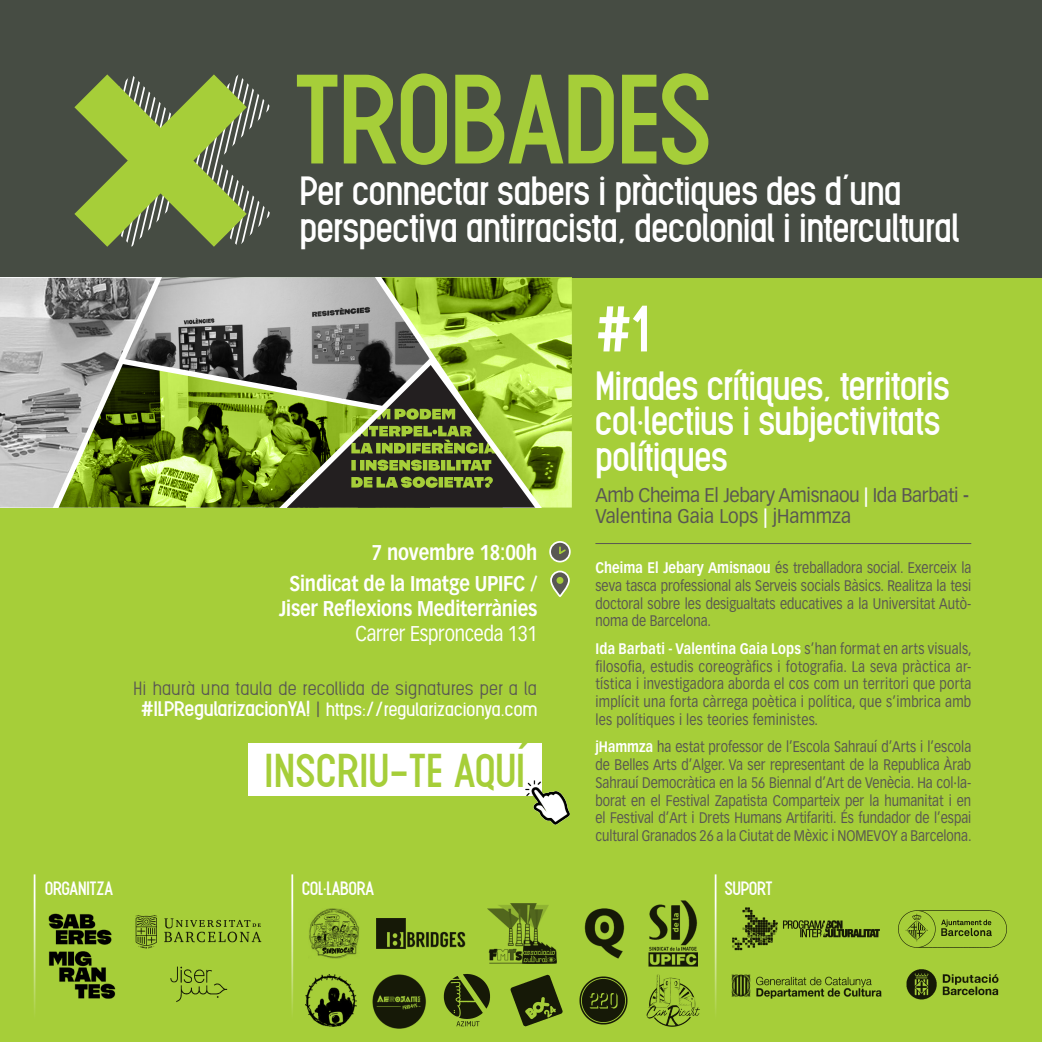
<style>
.page{position:relative;width:1042px;height:1042px;background:#a6ce39}
.page>*{position:absolute;margin:0;border:0;box-sizing:border-box;transform-origin:0 0}
.t1{font:900 127.05px "Metroland";color:#a6ce39}
.t2{font:900 64.4px "Metroland";color:#fff}
.t3{font:900 47.25px "Metroland";letter-spacing:.02em;color:#a6ce39}
.t4{font:900 40.6px/35.4px "Metroland";color:#fff}
.t5{font:700 21px/30.1px "Vectora LT Std";letter-spacing:-.01em;color:#fff;text-align:right;scale:.85 1}
.t6{font:21px "Vectora LT Std";letter-spacing:-.01em;color:#fff;scale:.85 1}
.t7{font:19.43px/21.2px "Vectora LT Std";letter-spacing:-.02em;color:#595752;scale:.95 1}
.t8{font:19.25px/21px "Metroland";color:#595752;text-align:center;scale:1.1 1}
.t9{font:900 19.25px "Metroland";color:#fff}
.t10{font:15.05px/17.7px "Vectora LT Std";color:#595752;text-align:justify;scale:.85 1}
.s1{font-weight:900;font-size:21px;color:#fff}
.s2{font-weight:700;color:#fff}
.s3{font-weight:700}
.s4{font-weight:700;font-size:14.88px;color:#fff}
</style>
<div class="page">
<div style="left:0;top:0;width:1042px;height:278px;background:#464c43"></div>
<svg style="left:74px;top:74px;width:196px;height:173px"></svg>
<hr style="left:595px;top:543px;width:376px;height:1px;background:#595752">
<svg style="left:550px;top:542px;width:20px;height:19px"></svg>
<div style="left:549px;top:541px;width:22px;height:21px;border:2px solid #fff;border-radius:50%"></div>
<svg style="left:557px;top:547px;width:10px;height:9px"></svg>
<svg style="left:551px;top:571px;width:18px;height:25px"></svg>
<div style="left:550px;top:570px;width:20px;height:27px;border:2px solid #fff;border-radius:9px"></div>
<div style="left:556px;top:577px;width:7px;height:7px;background:#a6ce39;border-radius:50%"></div>
<div style="left:248px;top:743px;width:293px;height:53px;background:#fff"></div>
<img style="left:525px;top:780px;width:45px;height:44px">
<img style="left:646px;top:974px;width:54px;height:53px">
<img style="left:305px;top:974px;width:52px;height:52px">
<img style="left:376px;top:918px;width:90px;height:30px">
<img style="left:487px;top:903px;width:69px;height:60px">
<img style="left:372px;top:974px;width:54px;height:55px">
<img style="left:309px;top:908px;width:50px;height:50px">
<img style="left:33px;top:905px;width:83px;height:100px">
<img style="left:135px;top:915px;width:127px;height:34px">
<img style="left:170px;top:966px;width:58px;height:36px">
<img style="left:444px;top:974px;width:46px;height:53px">
<img style="left:584px;top:908px;width:41px;height:51px">
<img style="left:510px;top:974px;width:53px;height:53px">
<img style="left:579px;top:976px;width:49px;height:49px">
<img style="left:648px;top:900px;width:50px;height:66px">
<img style="left:898px;top:910px;width:109px;height:38px">
<img style="left:731px;top:974px;width:151px;height:25px">
<img style="left:906px;top:969px;width:93px;height:31px">
<img style="left:732px;top:907px;width:148px;height:44px">
<hr style="left:34px;top:874px;width:1px;height:152px;background:#fff">
<hr style="left:291px;top:874px;width:2px;height:152px;background:#fff">
<hr style="left:715px;top:874px;width:1px;height:152px;background:#fff">
<svg style="left:205px;top:278px;width:114px;height:69px;background:#b3b3b3"></svg>
<svg style="left:205px;top:347px;width:114px;height:160px"></svg>
<svg style="left:0;top:278px;width:205px;height:229px;background:#91997a"></svg>
<svg style="left:319px;top:278px;width:253px;height:76px;background:#96ad57"></svg>
<svg style="left:270px;top:354px;width:302px;height:153px"></svg>
<h1 class="t1" style="left:296px;top:64px;width:417px">TROBADES</h1>
<h3 class="t4" style="left:300px;top:174px;width:661px;line-height:38px">Per connectar sabers i pràctiques des d’una perspectiva antirracista, decolonial i intercultural</h3>
<h3 class="t5" style="left:289px;top:538px;width:293px">7 novembre 18:00h<br>Sindicat de la Imatge UPIFC /</h3>
<h3 class="t5" style="left:279px;top:593px;width:305px">Jiser Reflexions Mediterrànies</h3>
<h3 class="t6" style="left:355px;top:621px;width:215px">Carrer Espronceda 131</h3>
<p class="t8" style="left:133px;top:678px;width:369px">Hi haurà una taula de recollida de signatures per a la <span class="s1">#ILPRegularizacionYA!</span> | <span class="s2">https://regularizacionya.com</span></p>
<h3 class="t3" style="left:265px;top:750px;width:261px">inscriu-te aquí</h3>
<h2 class="t2" style="left:595px;top:301px;width:56px">#1</h2>
<h3 class="t4" style="left:595px;top:371px;width:355px">Mirades crítiques, territoris col·lectius i subjectivitats polítiques</h3>
<p class="t7" style="left:595px;top:484px;width:395px">Amb Cheima El Jebary Amisnaou <span class="s2">|</span> Ida Barbati <span class="s3">-<br></span>Valentina Gaia Lops <span class="s2">|</span> jHammza</p>
<p class="t10" style="left:595px;top:559px;width:444px"><span class="s2">Cheima El Jebary Amisnaou</span> és treballadora social. Exerceix la seva tasca professional als Serveis socials Bàsics. Realitza la tesi doctoral sobre les desigualtats educatives a la Universitat Autò&shy;noma de Barcelona.</p>
<p class="t10" style="left:595px;top:640px;width:444px"><span class="s2">Ida Barbati - Valentina Gaia Lops</span> s’han format en arts visuals, filosofia, estudis coreogràfics i fotografia. La seva pràctica ar&shy;tística i investigadora aborda el cos com un territori que porta implícit una forta càrrega poètica i política, que s’imbrica amb les polítiques i les teories feministes.</p>
<p class="t10" style="left:595px;top:738px;width:444px"><span class="s4">jHammza</span> ha estat professor de l’Escola Sahrauí d’Arts i l’escola de Belles Arts d’Alger. Va ser representant de la Republica Àrab Sahrauí Democràtica en la 56 Biennal d’Art de Venècia. Ha col·la&shy;borat en el Festival Zapatista Comparteix per la humanitat i en el Festival d’Art i Drets Humans Artifariti. És fundador de l’espai cultural Granados 26 a la Ciutat de Mèxic i NOMEVOY a Barcelona.</p>
<p class="t9" style="left:45px;top:880px;width:69px">ORGANITZA</p>
<p class="t9" style="left:302px;top:880px;width:34px">col·labora</p>
<p class="t9" style="left:725px;top:880px;width:49px">SUPORT</p>
</div>
